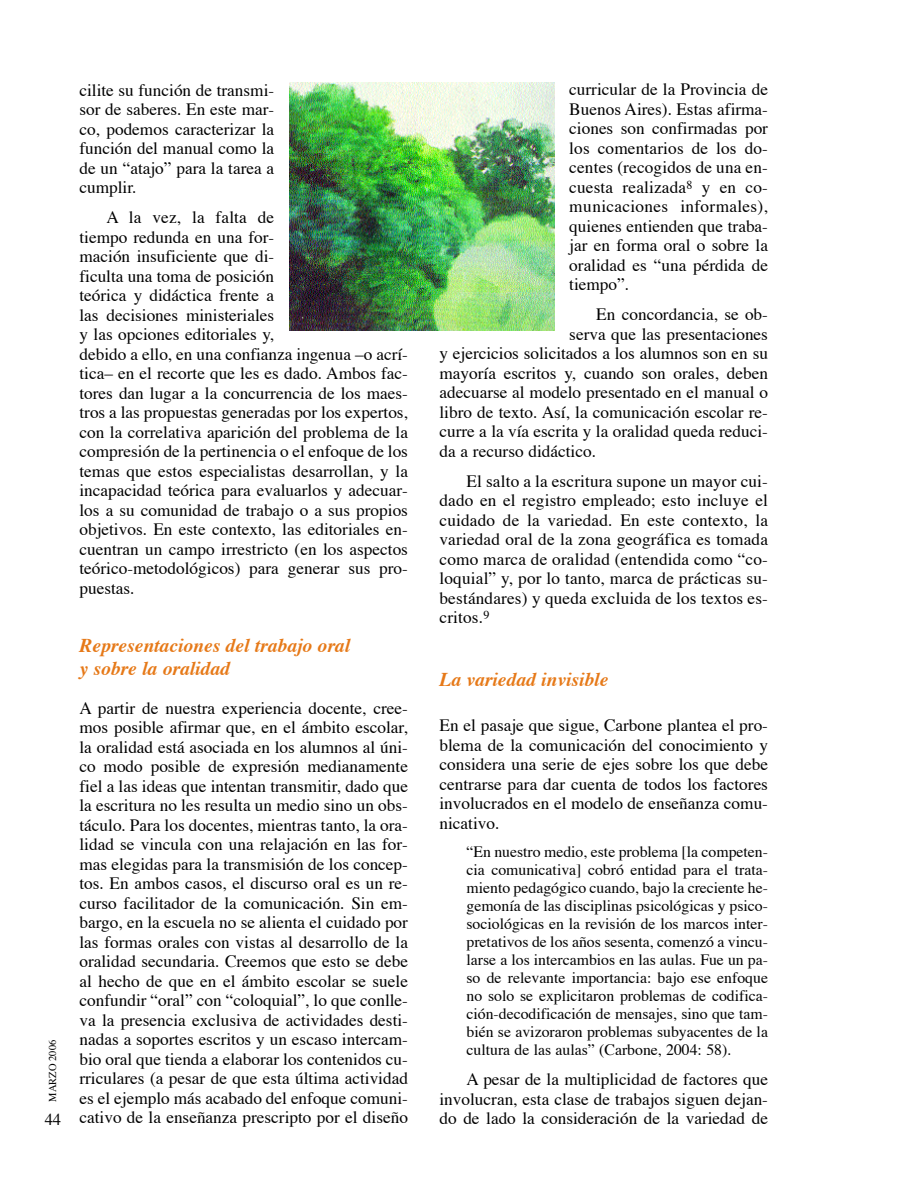
<style>
.page{position:relative;width:918px;height:1188px;background:#fff}
.page>*{position:absolute;margin:0;border:0;box-sizing:border-box;transform-origin:0 0}
.t1{font:italic 700 19.5px/22.5px "Times";color:#e67918}
.t2{font:17.25px/19.5px "Times";color:#000;text-align:justify}
.t3{font:16.5px "Times";color:#000}
.t4{font:15.75px/18px "Times";color:#000;text-align:justify}
.t5{font:10.5px "Times";color:#000}
</style>
<div class="page">
<img style="left:289px;top:83px;width:265px;height:248px">
<p class="t5" style="left:48px;top:1102px;width:63px;rotate:-90deg">MARZO 2006</p>
<p class="t3" style="left:45px;top:1112px;width:18px">44</p>
<p class="t2" style="left:79px;top:82px;width:196px">ci li te su fun ción de trans mi - sor de sa be res. En es te mar - co, po de mos ca rac te ri zar la fun ción del ma nual co mo la de un “ata jo” pa ra la ta rea a cum plir.</p>
<p class="t2" style="left:79px;top:209px;width:330px;text-align:left;text-indent:27px">A la vez, la falta de<br>tiem po re dun da en una for -<br>ma ción in su fi cien te que di -<br>fi cul ta una to ma de po si ción<br>teó ri ca y di dác ti ca fren te a<br>las de ci sio nes mi nis te ria les<br>y las op cio nes edi to ria les y,<br>de bi do a ello, en una con fian za in ge nua –o acrí - ti ca– en el re cor te que les es da do. Am bos fac - to res dan lu gar a la con cu rren cia de los maes - tros a las pro pues tas ge ne ra das por los ex per tos, con la co rre la ti va apa ri ción del pro ble ma de la com pre sión de la per ti nen cia o el en fo que de los te mas que es tos es pe cia lis tas de sa rro llan, y la in ca pa ci dad teó ri ca pa ra eva luar los y ade cuar - los a su co mu ni dad de tra ba jo o a sus pro pios ob je ti vos. En es te con tex to, las edi to ria les en - cuen tran un cam po irres tric to (en los as pec tos teó ri co-me to do ló gi cos) pa ra ge ne rar sus pro - pues tas.</p>
<p class="t1" style="left:79px;top:636px;width:272px">Re pre sen ta cio nes del tra ba jo oral y so bre la ora li dad</p>
<p class="t2" style="left:79px;top:700px;width:330px">A par tir de nues tra ex pe rien cia do cen te, cree - mos po si ble afir mar que, en el ám bi to es co lar, la ora li dad es tá aso cia da en los alum nos al úni - co mo do po si ble de ex pre sión me dia na men te fiel a las ideas que in ten tan trans mi tir, da do que la es cri tu ra no les re sul ta un me dio si no un obs - tá cu lo. Pa ra los do cen tes, mien tras tan to, la ora - li dad se vin cu la con una re la ja ción en las for - mas ele gi das pa ra la trans mi sión de los con cep - tos. En am bos ca sos, el dis cur so oral es un re - cur so fa ci li ta dor de la co mu ni ca ción. Sin em - bargo, en la es cue la no se alien ta el cui da do por las for mas ora les con vis tas al de sa rro llo de la ora li dad se cun da ria. Cree mos que es to se de be al he cho de que en el ám bi to es co lar se sue le con fun dir “oral” con “co lo quial”, lo que con lle - va la pre sen cia ex clu si va de ac ti vi da des des ti - na das a so por tes es cri tos y un es ca so in ter cam - bio oral que tien da a ela bo rar los con te ni dos cu - rri cu la res (a pe sar de que es ta úl ti ma ac ti vi dad es el ejem plo más aca ba do del en fo que co mu ni - ca ti vo de la en se ñan za pres crip to por el di se ño</p>
<p class="t2" style="left:569px;top:81px;width:200px">cu rri cu lar de la Pro vin cia de Bue nos Ai res). Es tas afir ma - cio nes son con fir ma das por los comentarios de los do&shy;centes (recogidos de una en&shy;cuesta realizada<sup>8</sup> y en co&shy;municaciones informales), quie nes en tien den que tra ba - jar en for ma oral o so bre la ora li dad es “una pér di da de tiem po”.</p>
<p class="t2" style="left:596px;top:306px;width:173px">En con cor dan cia, se ob -</p>
<p class="t2" style="left:569px;top:326px;width:200px">ser va que las pre sen ta cio nes</p>
<p class="t2" style="left:440px;top:345px;width:330px">y ejer ci cios so li ci ta dos a los alum nos son en su</p>
<p class="t2" style="left:440px;top:365px;width:330px">ma yo ría es cri tos y, cuan do son ora les, de ben</p>
<p class="t2" style="left:440px;top:384px;width:330px">ade cuar se al mo de lo pre sen ta do en el ma nual o</p>
<p class="t2" style="left:440px;top:404px;width:330px">li bro de tex to. Así, la co mu ni ca ción es co lar re -</p>
<p class="t2" style="left:440px;top:423px;width:330px">cu rre a la vía es cri ta y la ora li dad que da re du ci -</p>
<p class="t2" style="left:440px;top:443px;width:158px">da a re cur so di dác ti co.</p>
<p class="t2" style="left:440px;top:473px;width:330px;text-indent:27px">El salto a la escritura supone un mayor cui&shy;dado en el registro empleado; esto incluye el cuidado de la variedad. En este contexto, la variedad oral de la zona geográfica es tomada como marca de oralidad (entendida como “co&shy;loquial” y, por lo tanto, marca de prácticas su&shy;bestándares) y queda excluida de los textos es&shy;critos.<sup>9</sup></p>
<p class="t1" style="left:440px;top:670px;width:170px">La va rie dad in vi si ble</p>
<p class="t2" style="left:440px;top:717px;width:330px">En el pa sa je que si gue, Car bo ne plan tea el pro - ble ma de la co mu ni ca ción del co no ci mien to y con si de ra una se rie de ejes so bre los que de be cen trar se pa ra dar cuen ta de to dos los fac to res in vo lu cra dos en el mo de lo de en se ñan za co mu - ni ca ti vo.</p>
<p class="t4" style="left:467px;top:844px;width:303px">“En nues tro me dio, es te pro ble ma [la com pe ten - cia co mu ni ca ti va] co bró en ti dad pa ra el tra ta - mien to pe da gó gi co cuan do, ba jo la cre cien te he - ge mo nía de las dis ci pli nas psi co ló gi cas y psi co - so cio ló gi cas en la re vi sión de los mar cos in ter - pre ta ti vos de los años se sen ta, co men zó a vin cu - lar se a los in ter cam bios en las au las. Fue un pa - so de re le van te im por tan cia: ba jo ese en fo que no so lo se ex pli ci ta ron pro ble mas de co di fi ca - ción-de co di fi ca ción de men sa jes, si no que tam - bién se avi zo ra ron pro ble mas sub ya cen tes de la cul tu ra de las au las” (Car bo ne, 2004: 58).</p>
<p class="t2" style="left:440px;top:1071px;width:330px;text-indent:27px">A pe sar de la mul ti pli ci dad de fac to res que in vo lu cran, es ta cla se de tra ba jos si guen de jan - do de la do la con si de ra ción de la va rie dad de</p>
</div>
